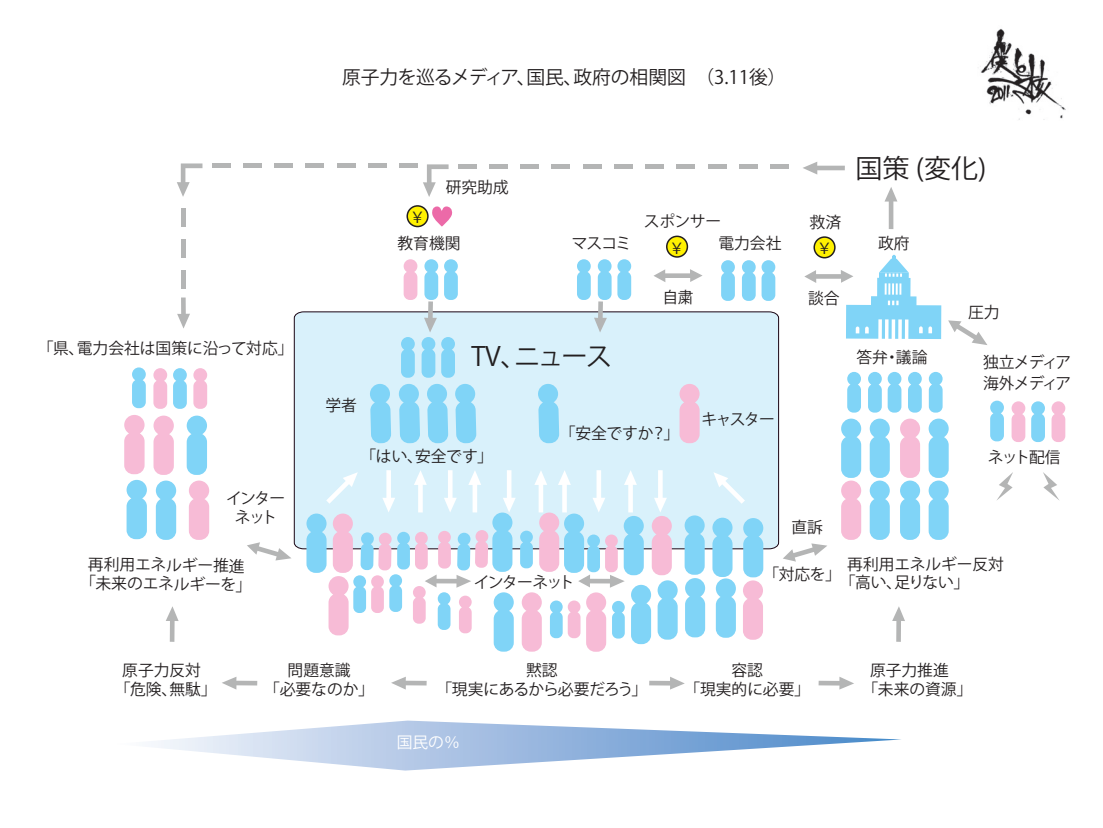
<style>
.page{position:relative;width:1103px;height:828px;background:#fff}
.page>*{position:absolute;margin:0;border:0;box-sizing:border-box;transform-origin:0 0}
.t1{font:26.25px "Koz Go Pro";letter-spacing:-.04em;color:#231f20}
.t2{font:18.75px "Koz Go Pro";color:#231f20}
.t3{font:15.75px/18.9px "Koz Go Pro";color:#231f20;text-align:center}
.t4{font:15.75px/18.9px "Koz Go Pro";letter-spacing:-.035em;color:#231f20;text-align:center}
.t5{font:15.75px/21px "Koz Go Pro";letter-spacing:-.06em;color:#231f20}
.t6{font:15.75px "Koz Go Pro";letter-spacing:-.09em;color:#231f20}
.t7{font:15.75px "Koz Go Pro";color:#fff}
.t8{font:15.52px "Koz Go Pro";color:#231f20}
</style>
<div class="page">
<div style="left:293px;top:311px;width:486px;height:238px;background:#d9f1fb"></div>
<svg style="left:151px;top:720px;width:750px;height:50px"></svg>
<svg style="left:712px;top:518px;width:23px;height:120px;background:#9bddf8"></svg>
<svg style="left:684px;top:515px;width:21px;height:122px;background:#93daf8"></svg>
<svg style="left:743px;top:518px;width:20px;height:122px;background:#c3cee9"></svg>
<div style="left:666px;top:236px;width:21px;height:21px;background:#fff101;border-radius:50%"></div>
<div style="left:666px;top:236px;width:22px;height:22px;border:2px solid #231f20;border-radius:50%"></div>
<div style="left:814px;top:237px;width:20px;height:21px;background:#fff101;border-radius:50%"></div>
<div style="left:813px;top:236px;width:22px;height:22px;border:2px solid #231f20;border-radius:50%"></div>
<img style="left:980px;top:29px;width:86px;height:91px">
<svg style="left:721px;top:260px;width:13px;height:41px"></svg>
<svg style="left:761px;top:260px;width:14px;height:41px"></svg>
<svg style="left:742px;top:260px;width:13px;height:41px"></svg>
<svg style="left:617px;top:259px;width:14px;height:41px"></svg>
<svg style="left:884px;top:187px;width:13px;height:42px"></svg>
<svg style="left:803px;top:162px;width:41px;height:13px"></svg>
<svg style="left:538px;top:384px;width:21px;height:59px"></svg>
<svg style="left:679px;top:384px;width:20px;height:59px"></svg>
<svg style="left:423px;top:164px;width:25px;height:33px"></svg>
<hr style="left:458px;top:164px;width:18px;height:4px;background:#b4b5b5">
<hr style="left:489px;top:164px;width:18px;height:4px;background:#b4b5b5">
<hr style="left:520px;top:164px;width:19px;height:4px;background:#b4b5b5">
<hr style="left:551px;top:164px;width:19px;height:4px;background:#b4b5b5">
<hr style="left:583px;top:164px;width:18px;height:4px;background:#b4b5b5">
<hr style="left:614px;top:164px;width:18px;height:4px;background:#b4b5b5">
<hr style="left:645px;top:164px;width:18px;height:4px;background:#b4b5b5">
<hr style="left:676px;top:164px;width:19px;height:4px;background:#b4b5b5">
<hr style="left:707px;top:164px;width:19px;height:4px;background:#b4b5b5">
<hr style="left:739px;top:164px;width:18px;height:4px;background:#b4b5b5">
<hr style="left:770px;top:164px;width:18px;height:4px;background:#b4b5b5">
<svg style="left:177px;top:163px;width:25px;height:34px"></svg>
<hr style="left:212px;top:163px;width:18px;height:4px;background:#b4b5b5">
<hr style="left:243px;top:163px;width:18px;height:4px;background:#b4b5b5">
<hr style="left:274px;top:163px;width:19px;height:4px;background:#b4b5b5">
<hr style="left:305px;top:163px;width:19px;height:4px;background:#b4b5b5">
<hr style="left:337px;top:163px;width:18px;height:4px;background:#b4b5b5">
<hr style="left:368px;top:163px;width:18px;height:4px;background:#b4b5b5">
<hr style="left:399px;top:163px;width:18px;height:4px;background:#b4b5b5">
<svg style="left:177px;top:297px;width:13px;height:31px"></svg>
<div style="left:181px;top:208px;width:5px;height:19px;background:#b4b5b5"></div>
<div style="left:181px;top:239px;width:5px;height:19px;background:#b4b5b5"></div>
<div style="left:181px;top:270px;width:5px;height:19px;background:#b4b5b5"></div>
<svg style="left:713px;top:472px;width:32px;height:32px"></svg>
<svg style="left:869px;top:418px;width:20px;height:122px;background:#92daf8"></svg>
<svg style="left:841px;top:418px;width:20px;height:122px;background:#c4cee9"></svg>
<svg style="left:928px;top:418px;width:20px;height:122px;background:#92daf8"></svg>
<svg style="left:900px;top:418px;width:20px;height:122px;background:#c4cee9"></svg>
<svg style="left:847px;top:372px;width:13px;height:40px"></svg>
<svg style="left:887px;top:372px;width:14px;height:40px"></svg>
<svg style="left:868px;top:372px;width:13px;height:40px"></svg>
<svg style="left:908px;top:372px;width:13px;height:40px"></svg>
<svg style="left:928px;top:372px;width:14px;height:40px"></svg>
<svg style="left:173px;top:368px;width:14px;height:41px"></svg>
<svg style="left:153px;top:368px;width:14px;height:41px"></svg>
<svg style="left:193px;top:368px;width:14px;height:41px"></svg>
<svg style="left:153px;top:415px;width:23px;height:125px"></svg>
<svg style="left:187px;top:415px;width:22px;height:125px"></svg>
<svg style="left:222px;top:677px;width:35px;height:12px"></svg>
<svg style="left:391px;top:677px;width:35px;height:12px"></svg>
<svg style="left:818px;top:677px;width:36px;height:12px"></svg>
<svg style="left:649px;top:677px;width:35px;height:12px"></svg>
<svg style="left:166px;top:606px;width:13px;height:36px"></svg>
<svg style="left:892px;top:606px;width:13px;height:36px"></svg>
<svg style="left:783px;top:543px;width:44px;height:18px"></svg>
<svg style="left:804px;top:255px;width:137px;height:84px"></svg>
<svg style="left:654px;top:269px;width:48px;height:13px"></svg>
<svg style="left:247px;top:542px;width:44px;height:18px"></svg>
<svg style="left:432px;top:206px;width:20px;height:21px"></svg>
<div style="left:407px;top:206px;width:21px;height:20px;background:#fff101;border-radius:50%"></div>
<div style="left:406px;top:205px;width:22px;height:22px;border:2px solid #231f20;border-radius:50%"></div>
<svg style="left:370px;top:384px;width:21px;height:59px"></svg>
<svg style="left:398px;top:384px;width:22px;height:59px"></svg>
<svg style="left:427px;top:384px;width:21px;height:59px"></svg>
<svg style="left:455px;top:384px;width:21px;height:59px"></svg>
<svg style="left:124px;top:415px;width:20px;height:59px"></svg>
<svg style="left:132px;top:367px;width:14px;height:41px"></svg>
<svg style="left:126px;top:480px;width:21px;height:59px"></svg>
<svg style="left:401px;top:259px;width:57px;height:119px"></svg>
<svg style="left:306px;top:470px;width:371px;height:182px"></svg>
<svg style="left:1031px;top:401px;width:13px;height:41px"></svg>
<svg style="left:1011px;top:401px;width:14px;height:41px"></svg>
<svg style="left:1051px;top:401px;width:14px;height:41px"></svg>
<svg style="left:990px;top:401px;width:13px;height:40px"></svg>
<svg style="left:997px;top:472px;width:16px;height:28px"></svg>
<svg style="left:1043px;top:472px;width:16px;height:28px"></svg>
<svg style="left:948px;top:320px;width:39px;height:25px"></svg>
<svg style="left:577px;top:259px;width:34px;height:73px"></svg>
<p class="t2" style="left:342px;top:65px;width:446px">原子力を巡るメディア、国民、政府の相関図　（3.11後）</p>
<p class="t8" style="left:410px;top:207px;width:17px">￥</p>
<p class="t3" style="left:445px;top:179px;width:64px">研究助成</p>
<p class="t3" style="left:644px;top:212px;width:79px">スポンサー</p>
<p class="t3" style="left:809px;top:213px;width:33px">救済</p>
<h1 class="t1" style="left:855px;top:151px;width:133px">国策 (変化)</h1>
<p class="t3" style="left:38px;top:339px;width:257px">「県、電力会社は国策に沿って対応」</p>
<p class="t3" style="left:226px;top:489px;width:61px">インターネット</p>
<p class="t3" style="left:397px;top:234px;width:64px">教育機関</p>
<p class="t3" style="left:571px;top:234px;width:61px">マスコミ</p>
<p class="t8" style="left:669px;top:238px;width:17px">￥</p>
<p class="t3" style="left:718px;top:234px;width:64px">電力会社</p>
<p class="t3" style="left:878px;top:234px;width:33px">政府</p>
<p class="t8" style="left:816px;top:239px;width:17px">￥</p>
<p class="t3" style="left:662px;top:288px;width:33px">自粛</p>
<p class="t3" style="left:808px;top:290px;width:33px">談合</p>
<p class="t3" style="left:325px;top:396px;width:33px">学者</p>
<h1 class="t1" style="left:471px;top:340px;width:142px">TV、ニュース</h1>
<p class="t3" style="left:360px;top:447px;width:134px">「はい、安全です」</p>
<p class="t3" style="left:560px;top:424px;width:121px">「安全ですか？」</p>
<p class="t3" style="left:701px;top:410px;width:75px">キャスター</p>
<p class="t3" style="left:856px;top:348px;width:72px">答弁・議論</p>
<p class="t3" style="left:791px;top:518px;width:33px">直訴</p>
<p class="t3" style="left:952px;top:303px;width:49px">　圧力</p>
<p class="t5" style="left:982px;top:352px;width:90px">独立メディア海外メディア</p>
<p class="t3" style="left:987px;top:448px;width:74px">ネット配信</p>
<p class="t3" style="left:81px;top:554px;width:173px;rotate:1deg">再利用エネルギー推進「未来のエネルギーを」</p>
<p class="t3" style="left:839px;top:555px;width:166px;text-align:left;text-indent:8px">再利用エネルギー反対「高い、足りない」</p>
<p class="t3" style="left:763px;top:565px;width:79px">「対応を」</p>
<p class="t6" style="left:473px;top:572px;width:102px">インターネット</p>
<p class="t3" style="left:115px;top:661px;width:103px">原子力反対<br>「危険、無駄」</p>
<p class="t3" style="left:264px;top:661px;width:111px">問題意識<br>「必要なのか」</p>
<p class="t4" style="left:436px;top:661px;width:212px">黙認<br>「現実にあるから必要だろう」</p>
<p class="t7" style="left:397px;top:732px;width:64px">国民の％</p>
<p class="t3" style="left:684px;top:661px;width:127px">容認<br>「現実的に必要」</p>
<p class="t3" style="left:862px;top:661px;width:111px;text-align:left;text-indent:8px">原子力推進<br>「未来の資源」</p>
</div>
